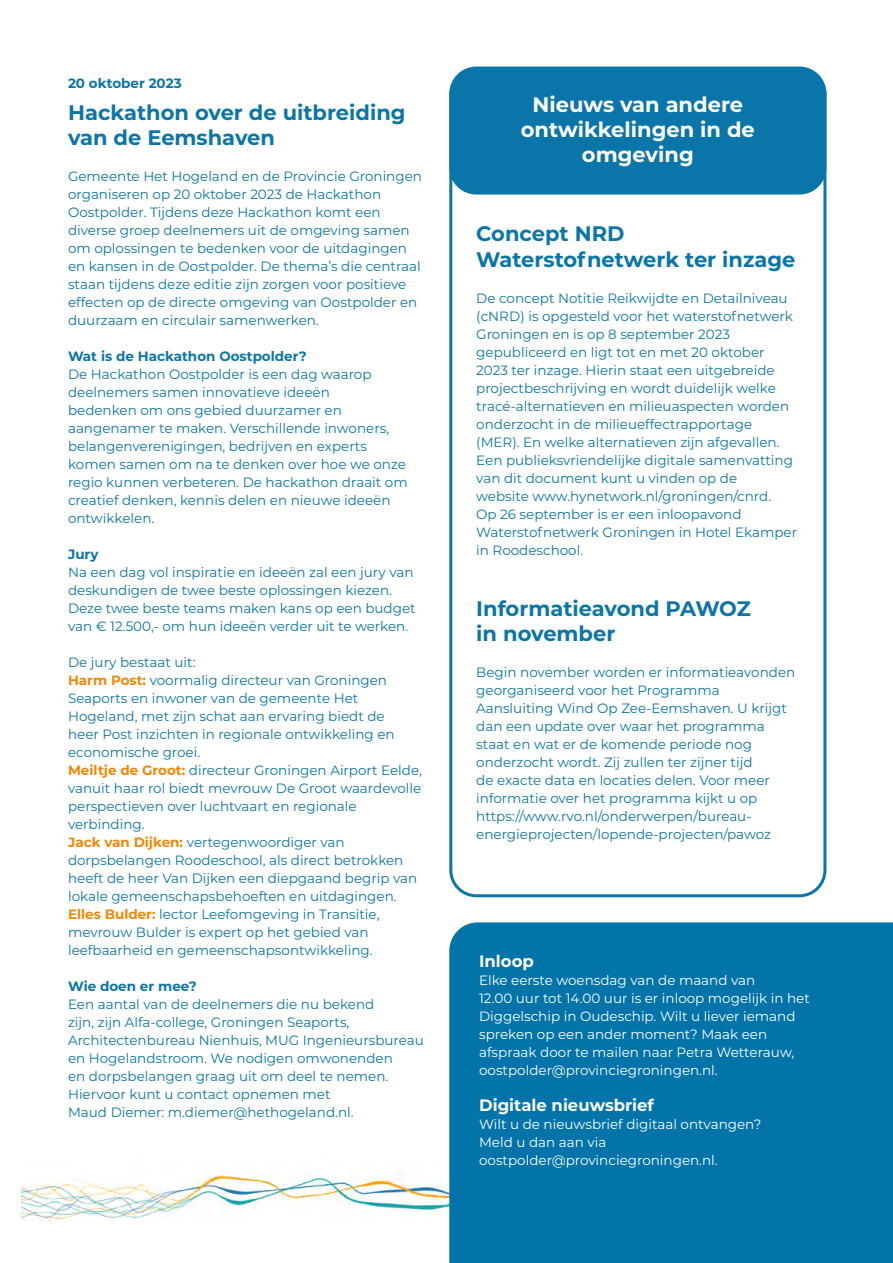
<style>
.page{position:relative;width:893px;height:1263px;background:#fff}
.page>*{position:absolute;margin:0;border:0;box-sizing:border-box;transform-origin:0 0}
.t1{font:700 21px/25.2px "Montserrat";color:#0a75a8}
.t2{font:700 21px/25.2px "Montserrat";color:#fff;text-align:center}
.t3{font:700 16.5px "Montserrat";color:#fff}
.t4{font:13.5px/18px "Montserrat";color:#0a75a8}
.t5{font:13.5px/18px "Montserrat";color:#fff}
.t6{font:700 13.5px "Montserrat";color:#0a75a8}
.s1{font-weight:700;color:#f28705}
</style>
<div class="page">
<img style="left:21px;top:1171px;width:428px;height:49px">
<svg style="left:449px;top:922px;width:444px;height:341px;background:#0b78ab"></svg>
<div style="left:449px;top:67px;width:377px;height:830px;border:3px solid #0a75a8;border-radius:26px"></div>
<div style="left:451px;top:70px;width:374px;height:123px;background:#0a75a8;border-radius:26px"></div>
<div style="left:449px;top:68px;width:377px;height:127px;border:3px solid #0a75a8;border-radius:26px"></div>
<p class="t6" style="left:68px;top:74px;width:115px">20 oktober 2023</p>
<h1 class="t1" style="left:68px;top:99px;width:339px">Hackathon over de uitbreiding van de Eemshaven</h1>
<p class="t4" style="left:68px;top:167px;width:355px">Gemeente Het Hogeland en de Provincie Groningen organiseren op 20 oktober 2023 de Hackathon Oostpolder. Tijdens deze Hackathon komt een diverse groep deelnemers uit de omgeving samen om oplossingen te bedenken voor de uitdagingen en kansen in de Oostpolder. De thema’s die centraal staan tijdens deze editie zijn zorgen voor positieve effecten op de directe omgeving van Oostpolder en duurzaam en circulair samenwerken.</p>
<p class="t6" style="left:68px;top:347px;width:240px">Wat is de Hackathon Oostpolder?</p>
<p class="t4" style="left:68px;top:365px;width:341px">De Hackathon Oostpolder is een dag waarop deelnemers samen innovatieve ideeën<br>bedenken om ons gebied duurzamer en aangenamer te maken. Verschillende inwoners, belangenverenigingen, bedrijven en experts komen samen om na te denken over hoe we onze regio kunnen verbeteren. De hackathon draait om creatief denken, kennis delen en nieuwe ideeën ontwikkelen.</p>
<p class="t6" style="left:68px;top:544px;width:32px">Jury</p>
<p class="t4" style="left:68px;top:563px;width:349px">Na een dag vol inspiratie en ideeën zal een jury van deskundigen de twee beste oplossingen kiezen.<br>Deze twee beste teams maken kans op een budget van € 12.500,- om hun ideeën verder uit te werken.</p>
<p class="t4" style="left:68px;top:653px;width:356px">De jury bestaat uit:<br><span class="s1">Harm Post:</span> voormalig directeur van Groningen Seaports en inwoner van de gemeente Het Hogeland, met zijn schat aan ervaring biedt de<br>heer Post inzichten in regionale ontwikkeling en economische groei.<br><span class="s1">Meiltje de Groot:</span> directeur Groningen Airport Eelde, vanuit haar rol biedt mevrouw De Groot waardevolle perspectieven over luchtvaart en regionale verbinding.<br><span class="s1">Jack van Dijken:</span> vertegenwoordiger van dorpsbelangen Roodeschool, als direct betrokken heeft de heer Van Dijken een diepgaand begrip van lokale gemeenschapsbehoeften en uitdagingen.<br><span class="s1">Elles Bulder:</span> lector Leefomgeving in Transitie, mevrouw Bulder is expert op het gebied van leefbaarheid en gemeenschapsontwikkeling.</p>
<p class="t6" style="left:68px;top:976px;width:130px">Wie doen er mee?</p>
<p class="t4" style="left:68px;top:995px;width:357px">Een aantal van de deelnemers die nu bekend<br>zijn, zijn Alfa-college, Groningen Seaports, Architectenbureau Nienhuis, MUG Ingenieursbureau en Hogelandstroom. We nodigen omwonenden<br>en dorpsbelangen graag uit om deel te nemen.<br>Hiervoor kunt u contact opnemen met<br>Maud Diemer: m.diemer@hethogeland.nl.</p>
<h1 class="t2" style="left:521px;top:91px;width:235px">Nieuws van andere ontwikkelingen in de omgeving</h1>
<h1 class="t1" style="left:476px;top:220px;width:321px">Concept NRD<br>Waterstofnetwerk ter inzage</h1>
<p class="t4" style="left:476px;top:288px;width:322px">De concept Notitie Reikwijdte en Detailniveau (cNRD) is opgesteld voor het waterstofnetwerk Groningen en is op 8 september 2023 gepubliceerd en ligt tot en met 20 oktober 2023 ter inzage. Hierin staat een uitgebreide projectbeschrijving en wordt duidelijk welke tracé-alternatieven en milieuaspecten worden onderzocht in de milieueffectrapportage (MER). En welke alternatieven zijn afgevallen.<br>Een publieksvriendelijke digitale samenvatting van dit document kunt u vinden op de<br>website www.hynetwork.nl/groningen/cnrd.<br>Op 26 september is er een inloopavond Waterstofnetwerk Groningen in Hotel Ekamper in Roodeschool.</p>
<h1 class="t1" style="left:476px;top:595px;width:276px">Informatieavond PAWOZ in november</h1>
<p class="t4" style="left:476px;top:663px;width:321px">Begin november worden er informatieavonden georganiseerd voor het Programma Aansluiting Wind Op Zee-Eemshaven. U krijgt dan een update over waar het programma staat en wat er de komende periode nog onderzocht wordt. Zij zullen ter zijner tijd<br>de exacte data en locaties delen. Voor meer informatie over het programma kijkt u op https://www.rvo.nl/onderwerpen/bureau&shy;energieprojecten/lopende-projecten/pawoz</p>
<p class="t3" style="left:479px;top:949px;width:56px">Inloop</p>
<p class="t5" style="left:479px;top:970px;width:332px">Elke eerste woensdag van de maand van<br>12.00 uur tot 14.00 uur is er inloop mogelijk in het Diggelschip in Oudeschip. Wilt u liever iemand spreken op een ander moment? Maak een afspraak door te mailen naar Petra Wetterauw, oostpolder@provinciegroningen.nl.</p>
<p class="t3" style="left:479px;top:1093px;width:176px">Digitale nieuwsbrief</p>
<p class="t5" style="left:479px;top:1114px;width:284px">Wilt u de nieuwsbrief digitaal ontvangen?<br>Meld u dan aan via oostpolder@provinciegroningen.nl.</p>
</div>
